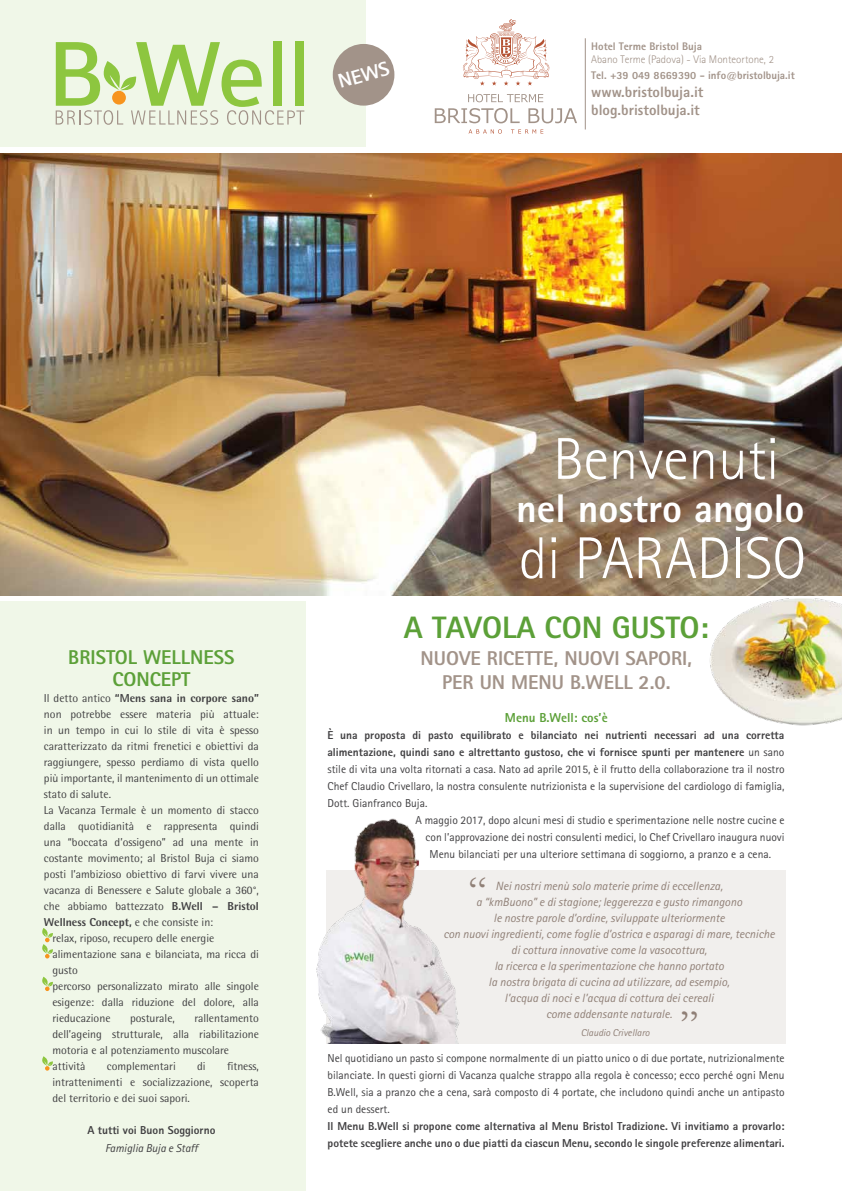
<style>
.page{position:relative;width:842px;height:1191px;background:#fff}
.page>*{position:absolute;margin:0;border:0;box-sizing:border-box;transform-origin:0 0}
.t1{font:300 59px "Rotis Sans Serif";color:#fff}
.t2{font:800 40px "Rotis Sans Serif";color:#fff}
.t3{font:40px "Garamond";color:#908077}
.t4{font:800 31px "Rotis Sans Serif";color:#5ca038}
.t5{font:800 20px/24px "Rotis Sans Serif";color:#a29389;text-align:center}
.t6{font:800 20px/22px "Rotis Sans Serif";color:#5ca038;text-align:center}
.t7{font:800 20px "Rotis Sans Serif";color:#fff}
.t8{font:800 15px/18px "Rotis Sans Serif";color:#a29389}
.t9{font:800 13px "Rotis Sans Serif";color:#5ca038}
.t10{font:italic 12px/16px "Rotis Sans Serif";color:#908077;text-align:center}
.t11{font:11.5px/16px "Rotis Semi Sans";color:#414042}
.t12{font:11.5px/17px "Rotis Sans Serif";color:#414042;text-align:justify}
.t13{font:800 11.5px/17px "Rotis Sans Serif";color:#414042}
.t14{font:800 11.5px "Rotis Semi Sans";color:#414042}
.t15{font:italic 11.5px "Rotis Sans Serif";color:#414042}
.t16{font:800 11px "Rotis Sans Serif";color:#a29389}
.t17{font:300 11px "Rotis Sans Serif";color:#a29389}
.t18{font:italic 10px "Rotis Sans Serif";color:#908077}
.s1{font-weight:400}
.s2{font-weight:800}
</style>
<div class="page">
<div style="left:0;top:601px;width:305px;height:590px;background:#f0f7e8"></div>
<div style="left:0;top:0;width:366px;height:146px;background:#f0f7e8"></div>
<img style="left:0;top:153px;width:842px;height:442px">
<svg style="left:468px;top:94px;width:75px;height:8px"></svg>
<svg style="left:469px;top:129px;width:33px;height:5px"></svg>
<svg style="left:511px;top:129px;width:32px;height:5px"></svg>
<svg style="left:435px;top:108px;width:85px;height:15px"></svg>
<svg style="left:528px;top:108px;width:49px;height:15px"></svg>
<svg style="left:463px;top:19px;width:86px;height:67px"></svg>
<div style="left:273px;top:41px;width:9px;height:65px;background:#8dc63f"></div>
<div style="left:295px;top:41px;width:9px;height:65px;background:#8dc63f"></div>
<svg style="left:56px;top:42px;width:248px;height:83px"></svg>
<hr style="left:585px;top:38px;width:1px;height:91px;background:#a29389">
<div style="left:333px;top:44px;width:61px;height:62px;background:#a29389;border-radius:50%"></div>
<svg style="left:42px;top:928px;width:11px;height:30px"></svg>
<svg style="left:42px;top:976px;width:11px;height:15px"></svg>
<svg style="left:42px;top:1056px;width:11px;height:14px"></svg>
<div style="left:326px;top:870px;width:459px;height:173px;background:#f1efed"></div>
<img style="left:316px;top:818px;width:143px;height:225px">
<img style="left:691px;top:591px;width:151px;height:135px">
<h3 class="t7" style="left:335px;top:70px;width:54px;rotate:-16deg">NE WS</h3>
<p class="t16" style="left:591px;top:39px;width:112px">Hotel Terme Bristol Buja</p>
<p class="t17" style="left:591px;top:53px;width:184px">Abano Terme (Padova) - Via Monteortone, 2</p>
<p class="t16" style="left:591px;top:68px;width:205px">Tel. +39 049 8669390 - info@bristolbuja.it</p>
<h3 class="t8" style="left:591px;top:82px;width:114px">www.bristolbuja.it blog.bristolbuja.it</h3>
<h3 class="t6" style="left:68px;top:646px;width:157px">Bristol Wellness<br>Concept</h3>
<p class="t14" style="left:44px;top:691px;width:216px"><span class="s1">Il detto antico</span> “Mens sana in corpore sano”</p>
<p class="t11" style="left:44px;top:706px;width:216px">non potrebbe essere materia più attuale:</p>
<p class="t11" style="left:44px;top:722px;width:216px">in un tempo in cui lo stile di vita è spesso</p>
<p class="t11" style="left:44px;top:738px;width:216px">caratterizzato da ritmi frenetici e obiettivi da</p>
<p class="t11" style="left:44px;top:754px;width:216px">raggiungere, spesso perdiamo di vista quello</p>
<p class="t11" style="left:44px;top:770px;width:216px">più importante, il mantenimento di un ottimale</p>
<p class="t11" style="left:44px;top:786px;width:69px">stato di salute.</p>
<p class="t11" style="left:44px;top:802px;width:216px">La Vacanza Termale è un momento di stacco</p>
<p class="t11" style="left:44px;top:818px;width:216px">dalla quotidianità e rappresenta quindi</p>
<p class="t11" style="left:44px;top:834px;width:216px">una “boccata d’ossigeno” ad una mente in</p>
<p class="t11" style="left:44px;top:850px;width:216px">costante movimento; al Bristol Buja ci siamo</p>
<p class="t11" style="left:44px;top:866px;width:216px">posti l’ambizioso obiettivo di farvi vivere una</p>
<p class="t11" style="left:44px;top:882px;width:216px">vacanza di Benessere e Salute globale a 360°,</p>
<p class="t11" style="left:44px;top:898px;width:216px">che abbiamo battezzato <span class="s2">B.Well – Bristol</span></p>
<p class="t14" style="left:44px;top:915px;width:171px">Wellness Concept, <span class="s1">e che consiste in:</span></p>
<p class="t11" style="left:52px;top:930px;width:163px">relax, riposo, recupero delle energie</p>
<p class="t11" style="left:52px;top:946px;width:208px">alimentazione sana e bilanciata, ma ricca di</p>
<p class="t11" style="left:52px;top:962px;width:27px">gusto</p>
<p class="t11" style="left:52px;top:978px;width:208px">percorso personalizzato mirato alle singole</p>
<p class="t11" style="left:52px;top:994px;width:208px">esigenze: dalla riduzione del dolore, alla</p>
<p class="t11" style="left:52px;top:1010px;width:60px">rieducazione</p>
<p class="t11" style="left:130px;top:1010px;width:46px">posturale,</p>
<p class="t11" style="left:52px;top:1010px;width:208px;text-indent:142px">rallentamento dell’ageing strutturale, alla riabilitazione motoria e al potenziamento muscolare attività</p>
<p class="t11" style="left:52px;top:1058px;width:208px;text-align:justify;text-indent:175px">fitness, intrattenimenti e socializzazione, scoperta del territorio e dei suoi sapori.</p>
<p class="t13" style="left:87px;top:1121px;width:129px">A tutti voi Buon Soggiorno</p>
<p class="t15" style="left:105px;top:1141px;width:94px">Famiglia Buja e Staff</p>
<p class="t11" style="left:107px;top:1058px;width:70px">complementari</p>
<p class="t11" style="left:197px;top:1058px;width:10px">di</p>
<h1 class="t1" style="left:553px;top:425px;width:228px">Benvenuti</h1>
<h2 class="t2" style="left:516px;top:483px;width:290px">nel nostro angolo</h2>
<h1 class="t1" style="left:519px;top:524px;width:289px">di PARADISO</h1>
<h3 class="t4" style="left:404px;top:608px;width:306px">A tavola con gusto:</h3>
<h3 class="t5" style="left:421px;top:646px;width:273px">nuove ricette, nuovi sapori, per un Menu B.Well 2.0.</h3>
<p class="t9" style="left:505px;top:709px;width:104px">Menu B.Well: cos’è</p>
<p class="t13" style="left:327px;top:726px;width:458px">È una proposta di pasto equilibrato e bilanciato nei nutrienti necessari ad una corretta</p>
<p class="t13" style="left:327px;top:743px;width:458px">alimentazione, quindi sano e altrettanto gustoso, che vi fornisce spunti per mantenere <span class="s1">un sano</span></p>
<p class="t12" style="left:327px;top:760px;width:459px">stile di vita una volta ritornati a casa. Nato ad aprile 2015, è il frutto della collaborazione tra il nostro</p>
<p class="t12" style="left:327px;top:777px;width:459px">Chef Claudio Crivellaro, la nostra consulente nutrizionista e la supervisione del cardiologo di famiglia,</p>
<p class="t12" style="left:327px;top:794px;width:101px">Dott. Gianfranco Buja.</p>
<p class="t12" style="left:415px;top:811px;width:371px">A maggio 2017, dopo alcuni mesi di studio e sperimentazione nelle nostre cucine e</p>
<p class="t12" style="left:426px;top:828px;width:361px">con l’approvazione dei nostri consulenti medici, lo Chef Crivellaro inaugura nuovi</p>
<p class="t12" style="left:430px;top:845px;width:343px">Menu bilanciati per una ulteriore settimana di soggiorno, a pranzo e a cena.</p>
<h2 class="t3" style="left:468px;top:866px;width:19px">“</h2>
<p class="t10" style="left:443px;top:878px;width:333px">Nei nostri menù solo materie prime di eccellenza,<br>a “kmBuono” e di stagione; leggerezza e gusto rimangono<br>le nostre parole d’ordine, sviluppate ulteriormente<br>con nuovi ingredienti, come foglie d’ostrica e asparagi di mare, tecniche di cottura innovative come la vasocottura,<br>la ricerca e la sperimentazione che hanno portato<br>la nostra brigata di cucina ad utilizzare, ad esempio,<br>l’acqua di noci e l’acqua di cottura dei cereali<br>come addensante naturale.</p>
<h2 class="t3" style="left:680px;top:1000px;width:19px">”</h2>
<p class="t18" style="left:581px;top:1026px;width:70px">Claudio Crivellaro</p>
<p class="t12" style="left:328px;top:1049px;width:459px">Nel quotidiano un pasto si compone normalmente di un piatto unico o di due portate, nutrizionalmente bilanciate. In questi giorni di Vacanza qualche strappo alla regola è concesso; ecco perché ogni Menu B.Well, sia a pranzo che a cena, sarà composto di 4 portate, che includono quindi anche un antipasto ed un dessert.</p>
<p class="t13" style="left:328px;top:1117px;width:458px">Il Menu B.Well si propone come alternativa al Menu Bristol Tradizione. Vi invitiamo a provarlo: potete scegliere anche uno o due piatti da ciascun Menu, secondo le singole preferenze alimentari.</p>
</div>
